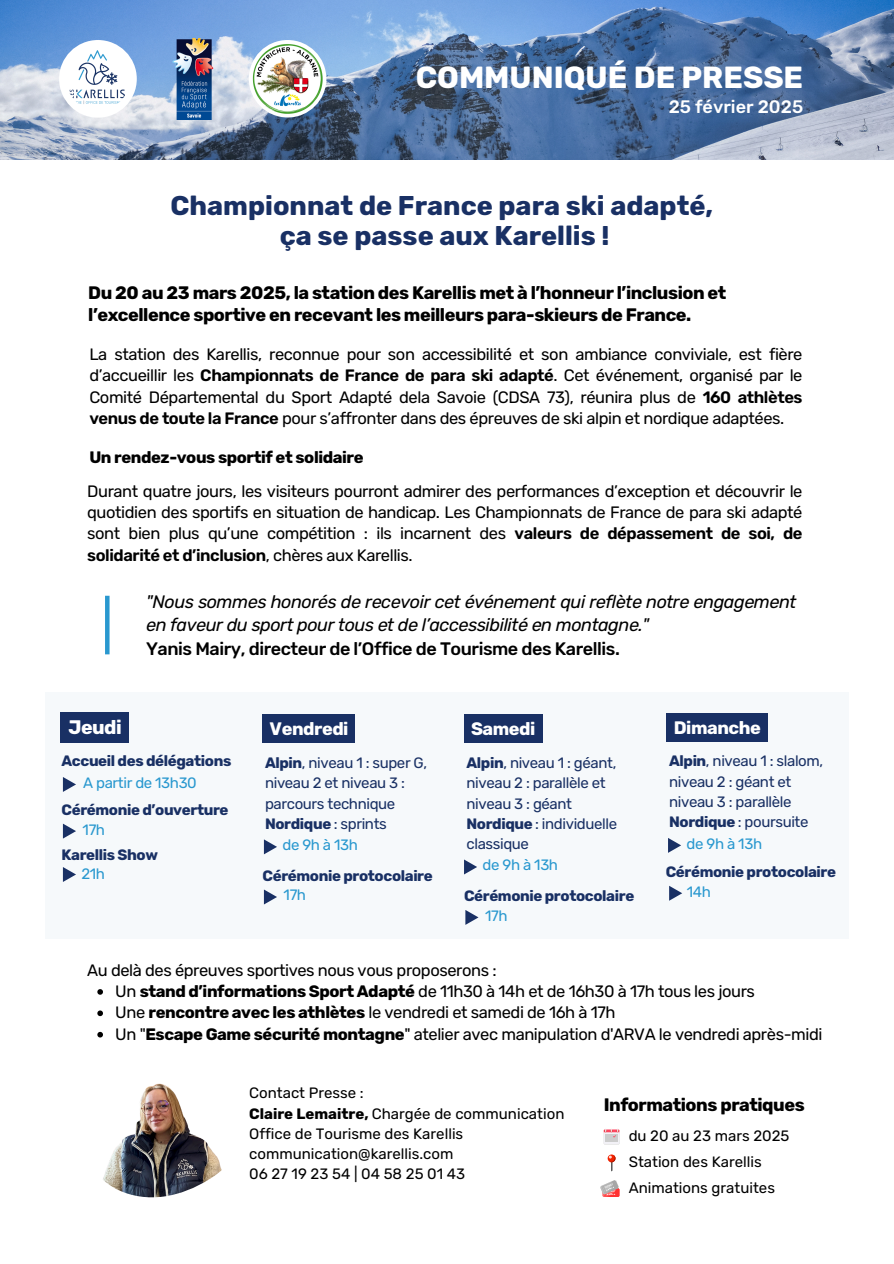
<style>
.page{position:relative;width:894px;height:1264px;background:#fff}
.page>*{position:absolute;margin:0;border:0;box-sizing:border-box;transform-origin:0 0}
.t1{font:700 30.45px "Rubik";color:#fff}
.t2{font:700 27px/30.3px "Rubik";color:#193064;text-align:center}
.t3{font:700 19.5px "Rubik";letter-spacing:-.025em;color:#fff}
.t4{font:italic 18px/23.7px "Rubik";letter-spacing:-.025em;color:#000}
.t5{font:700 18px/22.5px "Rubik";letter-spacing:-.025em;color:#000}
.t6{font:700 18px "Rubik";letter-spacing:-.025em;color:#fff}
.t7{font:500 18px "Rubik";color:#fff}
.t8{font:16.5px/21.3px "Rubik";letter-spacing:-.025em;color:#000;text-align:justify}
.t9{font:700 16.5px "Rubik";letter-spacing:-.025em;color:#000}
.t10{font:15px/20.2px "Rubik";letter-spacing:-.025em;color:#193064}
.t11{font:15px "Rubik";color:#000}
.t12{font:700 15px "Rubik";letter-spacing:-.025em;color:#193064}
.t13{font:15px "Rubik";letter-spacing:-.025em;color:#2998cf}
.s1{font-weight:600}
.s2{font-weight:500;font-style:normal}
.s3{font-weight:700}
.s4{font-weight:400}
</style>
<div class="page">
<img style="left:0;top:0;width:893px;height:159px">
<div style="left:59px;top:40px;width:78px;height:78px;background:#fff;border-radius:50%"></div>
<img style="left:171px;top:38px;width:43px;height:81px">
<img style="left:249px;top:40px;width:77px;height:77px;border-radius:50%">
<img style="left:66px;top:47px;width:64px;height:64px;border-radius:50%">
<img style="left:103px;top:1083px;width:119px;height:114px">
<svg style="left:603px;top:1129px;width:16px;height:15px"></svg>
<svg style="left:608px;top:1154px;width:7px;height:17px"></svg>
<svg style="left:600px;top:1180px;width:19px;height:16px"></svg>
<hr style="left:105px;top:595px;width:4px;height:59px;background:#2998cf">
<div style="left:45px;top:692px;width:803px;height:246px;background:#f6f9fb"></div>
<svg style="left:63px;top:777px;width:13px;height:15px"></svg>
<svg style="left:63px;top:823px;width:13px;height:15px"></svg>
<svg style="left:63px;top:867px;width:13px;height:15px"></svg>
<svg style="left:264px;top:839px;width:13px;height:15px"></svg>
<svg style="left:264px;top:889px;width:13px;height:15px"></svg>
<svg style="left:464px;top:859px;width:13px;height:15px"></svg>
<svg style="left:465px;top:910px;width:13px;height:14px"></svg>
<svg style="left:668px;top:838px;width:13px;height:14px"></svg>
<svg style="left:669px;top:885px;width:13px;height:15px"></svg>
<div style="left:61px;top:712px;width:68px;height:31px;background:#193064"></div>
<div style="left:262px;top:714px;width:93px;height:29px;background:#193064"></div>
<div style="left:464px;top:714px;width:78px;height:29px;background:#193064"></div>
<div style="left:666px;top:713px;width:101px;height:28px;background:#193064"></div>
<svg style="left:97px;top:989px;width:6px;height:5px"></svg>
<svg style="left:97px;top:1010px;width:6px;height:6px"></svg>
<svg style="left:97px;top:1031px;width:6px;height:6px"></svg>
<h5 class="t1" style="left:415px;top:60px;width:389px">COMMUNIQUÉ DE PRESSE</h5>
<p class="t7" style="left:668px;top:96px;width:136px">25 février 2025</p>
<p class="t2" style="left:170px;top:190px;width:544px">Championnat de France para ski adapté, ça se passe aux Karellis !</p>
<h4 class="t5" style="left:88px;top:281px;width:639px">Du 20 au 23 mars 2025, la station des Karellis met à l’honneur l’inclusion et l’excellence sportive en recevant les meilleurs para-skieurs de France.</h4>
<p class="t8" style="left:89px;top:343px;width:714px">La station des Karellis, reconnue pour son accessibilité et son ambiance conviviale, est fière d’accueillir les <span class="s1">Championnats de France de para ski adapté</span>. Cet événement, organisé par le Comité Départemental du Sport Adapté dela Savoie (CDSA 73), réunira plus de <span class="s1">160 athlètes venus de toute la France</span> pour s’affronter dans des épreuves de ski alpin et nordique adaptées.</p>
<h3 class="t9" style="left:89px;top:447px;width:276px">Un rendez-vous sportif et solidaire</h3>
<h5 class="t8" style="left:87px;top:480px;width:716px">Durant quatre jours, les visiteurs pourront admirer des performances d’exception et découvrir le quotidien des sportifs en situation de handicap. Les Championnats de France de para ski adapté sont bien plus qu’une compétition : ils incarnent des <span class="s1">valeurs de dépassement de soi, de solidarité et d’inclusion</span>, chères aux Karellis.</h5>
<p class="t4" style="left:146px;top:589px;width:651px">"Nous sommes honorés de recevoir cet événement qui reflète notre engagement en faveur du sport pour tous et de l’accessibilité en montagne."<br><span class="s2">Yanis Mairy, directeur de l’Office de Tourisme des Karellis.</span></p>
<p class="t3" style="left:68px;top:715px;width:55px">Jeudi</p>
<p class="t6" style="left:269px;top:718px;width:80px">Vendredi</p>
<p class="t12" style="left:62px;top:752px;width:171px">Accueil des délégations</p>
<h5 class="t13" style="left:83px;top:773px;width:115px">A partir de 13h30</h5>
<p class="t12" style="left:62px;top:801px;width:168px">Cérémonie d’ouverture</p>
<h3 class="t13" style="left:83px;top:820px;width:24px">17h</h3>
<p class="t12" style="left:62px;top:845px;width:98px">Karellis Show</p>
<p class="t13" style="left:81px;top:865px;width:25px">21h</p>
<p class="t10" style="left:265px;top:752px;width:164px"><span class="s3">Alpin</span>, niveau 1 : super G, niveau 2 et niveau 3 : parcours technique</p>
<h5 class="t12" style="left:265px;top:814px;width:123px">Nordique <span class="s4">: sprints</span></h5>
<p class="t13" style="left:282px;top:836px;width:77px">de 9h à 13h</p>
<h3 class="t12" style="left:262px;top:866px;width:172px">Cérémonie protocolaire</h3>
<p class="t13" style="left:283px;top:886px;width:24px">17h</p>
<p class="t6" style="left:471px;top:718px;width:66px">Samedi</p>
<p class="t10" style="left:466px;top:752px;width:151px"><span class="s3">Alpin</span>, niveau 1 : géant, niveau 2 : parallèle et niveau 3 : géant</p>
<h5 class="t10" style="left:466px;top:813px;width:152px"><span class="s3">Nordique</span> : individuelle classique</h5>
<p class="t13" style="left:482px;top:856px;width:77px">de 9h à 13h</p>
<p class="t12" style="left:464px;top:887px;width:172px">Cérémonie protocolaire</p>
<p class="t13" style="left:485px;top:906px;width:24px">17h</p>
<p class="t6" style="left:673px;top:716px;width:89px">Dimanche</p>
<p class="t10" style="left:669px;top:751px;width:155px"><span class="s3">Alpin</span>, niveau 1 : slalom, niveau 2 : géant et niveau 3 : parallèle</p>
<p class="t10" style="left:669px;top:812px;width:141px"><span class="s3">Nordique</span> : poursuite</p>
<p class="t12" style="left:665px;top:863px;width:172px">Cérémonie protocolaire</p>
<p class="t13" style="left:686px;top:882px;width:26px">14h</p>
<p class="t13" style="left:686px;top:834px;width:77px">de 9h à 13h</p>
<p class="t8" style="left:87px;top:959px;width:411px">Au delà des épreuves sportives nous vous proposerons :</p>
<p class="t8" style="left:115px;top:980px;width:641px">Un <span class="s3">stand d’informations Sport Adapté</span> de 11h30 à 14h et de 16h30 à 17h tous les jours</p>
<p class="t8" style="left:115px;top:1002px;width:501px">Une <span class="s3">rencontre avec les athlètes</span> le vendredi et samedi de 16h à 17h</p>
<h3 class="t8" style="left:115px;top:1023px;width:708px">Un "<span class="s3">Escape Game sécurité montagne</span>" atelier avec manipulation d'ARVA le vendredi après-midi</h3>
<h5 class="t11" style="left:249px;top:1084px;width:116px">Contact Presse :</h5>
<p class="t11" style="left:249px;top:1104px;width:317px"><span class="s3">Claire Lemaitre,</span> Chargée de communication</p>
<h5 class="t11" style="left:249px;top:1124px;width:215px">Office de Tourisme des Karellis</h5>
<p class="t11" style="left:249px;top:1145px;width:206px">communication@karellis.com</p>
<h3 class="t11" style="left:249px;top:1165px;width:217px">06 27 19 23 54 | 04 58 25 01 43</h3>
<h1 class="t5" style="left:603px;top:1093px;width:202px">Informations pratiques</h1>
<h3 class="t11" style="left:628px;top:1126px;width:162px">du 20 au 23 mars 2025</h3>
<h2 class="t11" style="left:628px;top:1152px;width:134px">Station des Karellis</h2>
<h3 class="t11" style="left:628px;top:1178px;width:148px">Animations gratuites</h3>
</div>
